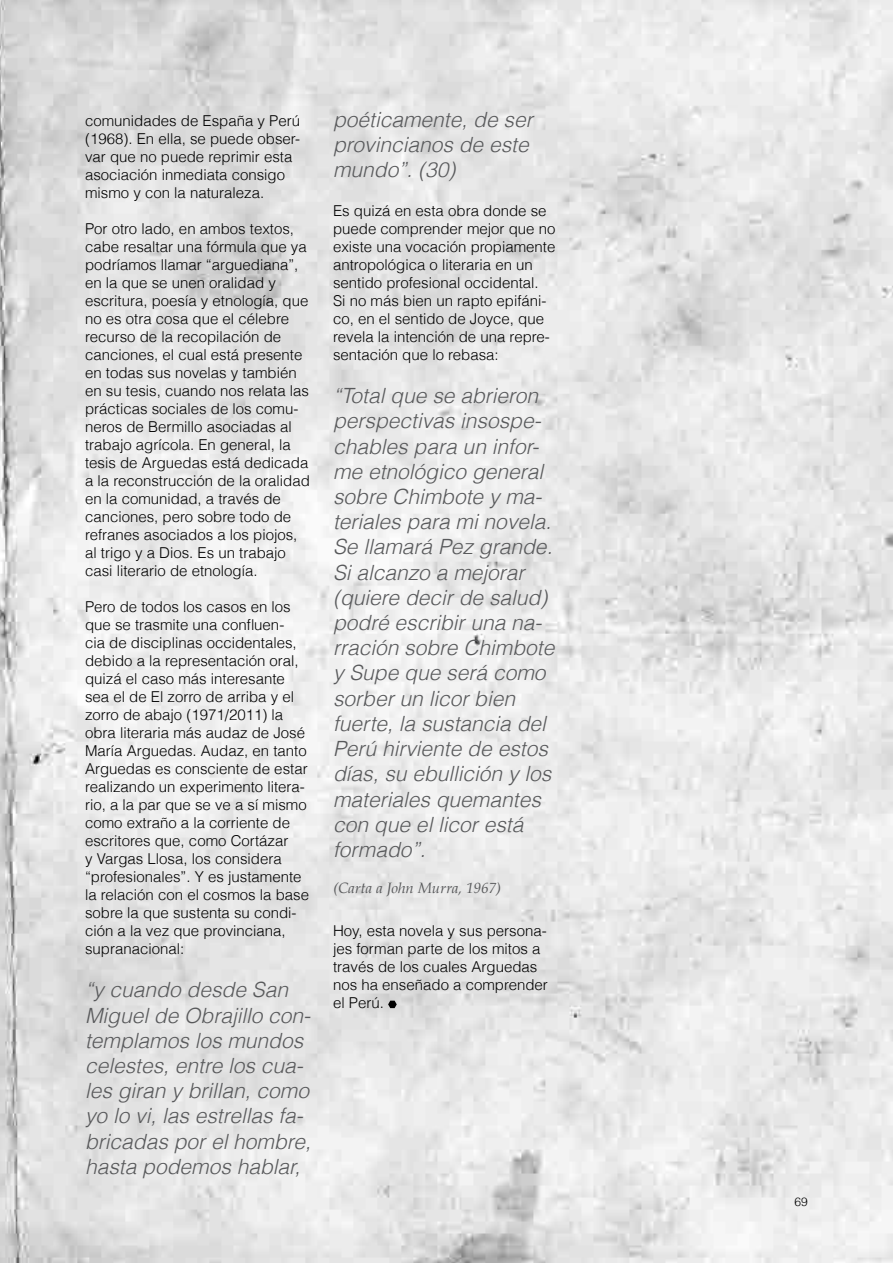
<style>
.page{position:relative;width:893px;height:1263px;background:#fff}
.page>*{position:absolute;margin:0;border:0;box-sizing:border-box;transform-origin:0 0}
.t1{font:italic 300 21px/25.2px "Helvetica";color:#58595b}
.t2{font:300 15px/18px "Helvetica";color:#000}
.t3{font:italic 15px "Book Antiqua";color:#58595b}
.t4{font:300 12px "Helvetica";color:#000}
</style>
<div class="page">
<img style="left:0;top:0;width:893px;height:1263px">
<svg style="left:388px;top:1001px;width:9px;height:7px"></svg>
<p class="t2" style="left:85px;top:112px;width:217px">comunidades de España y Perú (1968). En ella, se puede obser&shy;var que no puede reprimir esta asociación inmediata consigo mismo y con la naturaleza.</p>
<p class="t2" style="left:85px;top:220px;width:226px">Por otro lado, en ambos textos, cabe resaltar una fórmula que ya podríamos llamar “arguediana”, en la que se unen oralidad y escritura, poesía y etnología, que no es otra cosa que el célebre recurso de la recopilación de canciones, el cual está presente en todas sus novelas y también en su tesis, cuando nos relata las prácticas sociales de los comu&shy;neros de Bermillo asociadas al trabajo agrícola. En general, la tesis de Arguedas está dedicada a la reconstrucción de la oralidad en la comunidad, a través de canciones, pero sobre todo de refranes asociados a los piojos, al trigo y a Dios. Es un trabajo casi literario de etnología.</p>
<p class="t2" style="left:85px;top:598px;width:225px">Pero de todos los casos en los que se trasmite una confluen-<br>cia de disciplinas occidentales, debido a la representación oral, quizá el caso más interesante sea el de El zorro de arriba y el zorro de abajo (1971/2011) la obra literaria más audaz de José<br>María Arguedas. Audaz, en tanto<br>Arguedas es consciente de estar realizando un experimento litera&shy;rio, a la par que se ve a sí mismo como extraño a la corriente de escritores que, como Cortázar<br>y Vargas Llosa, los considera “profesionales”. Y es justamente la relación con el cosmos la base sobre la que sustenta su condi&shy;ción a la vez que provinciana, supranacional:</p>
<h1 class="t1" style="left:85px;top:977px;width:228px">“y cuando desde San<br>Miguel de Obrajillo con&shy;templamos los mundos celestes, entre los cua&shy;les giran y brillan, como yo lo vi, las estrellas fa&shy;bricadas por el hombre, hasta podemos hablar,</h1>
<h1 class="t1" style="left:333px;top:107px;width:201px">poéticamente, de ser provincianos de este mundo”. (30)</h1>
<p class="t2" style="left:333px;top:202px;width:224px">Es quizá en esta obra donde se puede comprender mejor que no existe una vocación propiamente antropológica o literaria en un sentido profesional occidental.<br>Si no más bien un rapto epifáni&shy;co, en el sentido de Joyce, que revela la intención de una repre&shy;sentación que lo rebasa:</p>
<p class="t1" style="left:333px;top:383px;width:223px">“Total que se abrieron perspectivas insospe&shy;chables para un infor&shy;me etnológico general sobre Chimbote y ma&shy;teriales para mi novela.<br>Se llamará Pez grande.<br>Si alcanzo a mejorar (quiere decir de salud) podré escribir una na&shy;rración sobre Chimbote y Supe que será como sorber un licor bien fuerte, la sustancia del<br>Perú hirviente de estos días, su ebullición y los materiales quemantes con que el licor está formado”.</p>
<p class="t3" style="left:333px;top:879px;width:169px">(Carta a John Murra, 1967)</p>
<p class="t2" style="left:333px;top:922px;width:216px">Hoy, esta novela y sus persona&shy;jes forman parte de los mitos a través de los cuales Arguedas nos ha enseñado a comprender el Perú.</p>
<p class="t4" style="left:795px;top:1194px;width:15px">69</p>
</div>
